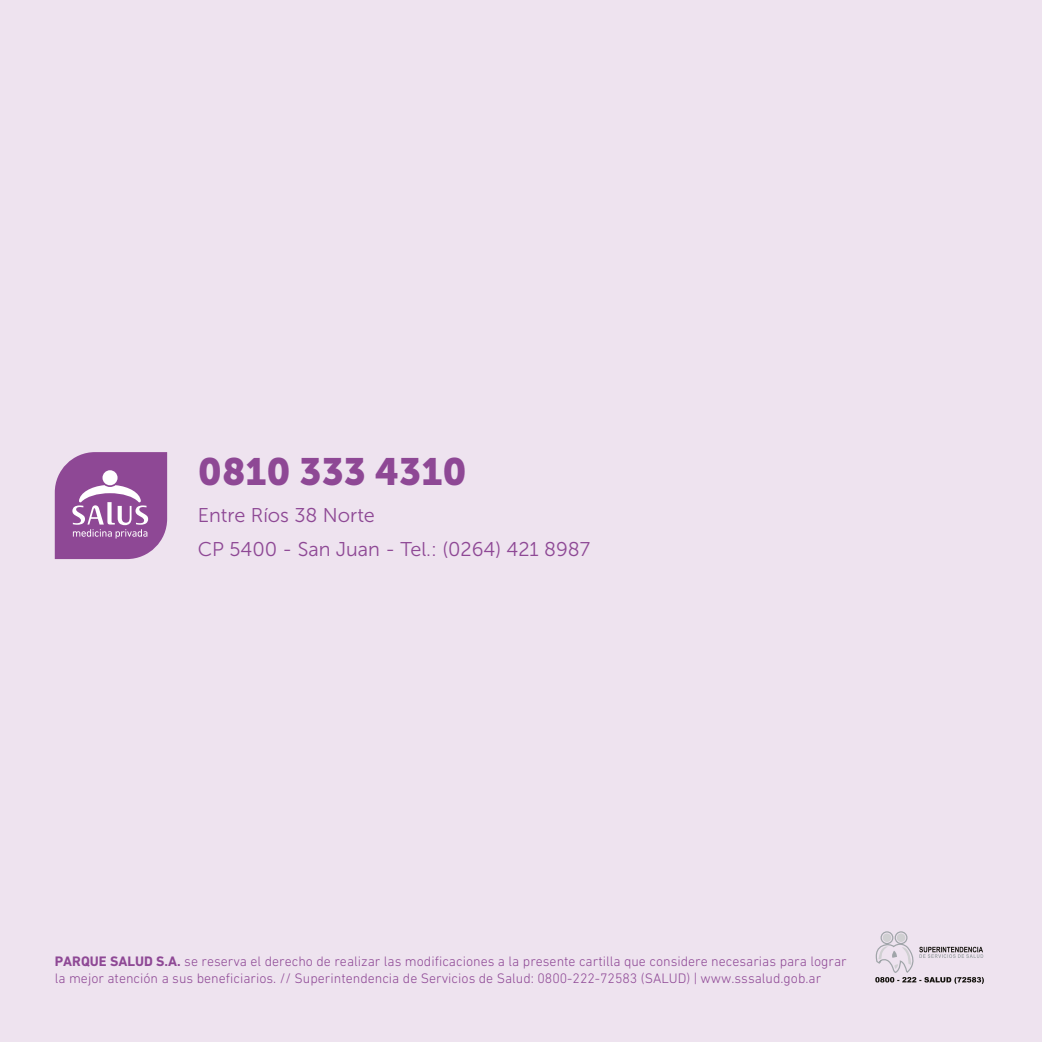
<style>
.page{position:relative;width:1042px;height:1042px;background:#eee3ef}
.page>*{position:absolute;margin:0;border:0;box-sizing:border-box;transform-origin:0 0}
.t1{font:37.8px "Museo Sans 900";color:#8e4895}
.t2{font:19.95px/34.5px "Museo Sans 300";color:#8e4895}
.t3{font:300 14px/16.8px "DIN Next LT Pro";color:#8e4895}
.s1{font-weight:700}
</style>
<div class="page">
<svg style="left:55px;top:452px;width:112px;height:107px;background:#a065a6"></svg>
<svg style="left:875px;top:931px;width:109px;height:53px"></svg>
<h1 class="t1" style="left:198px;top:450px;width:270px">0810 333 4310</h1>
<h2 class="t2" style="left:198px;top:498px;width:394px">Entre Ríos 38 Norte<br>CP 5400 - San Juan - Tel.: (0264) 421 8987</h2>
<p class="t3" style="left:55px;top:952px;width:793px"><span class="s1">PARQUE SALUD S.A.</span> se reserva el derecho de realizar las modificaciones a la presente cartilla que considere necesarias para lograr la mejor atención a sus beneficiarios. // Superintendencia de Servicios de Salud: 0800-222-72583 (SALUD) | www.sssalud.gob.ar</p>
</div>
